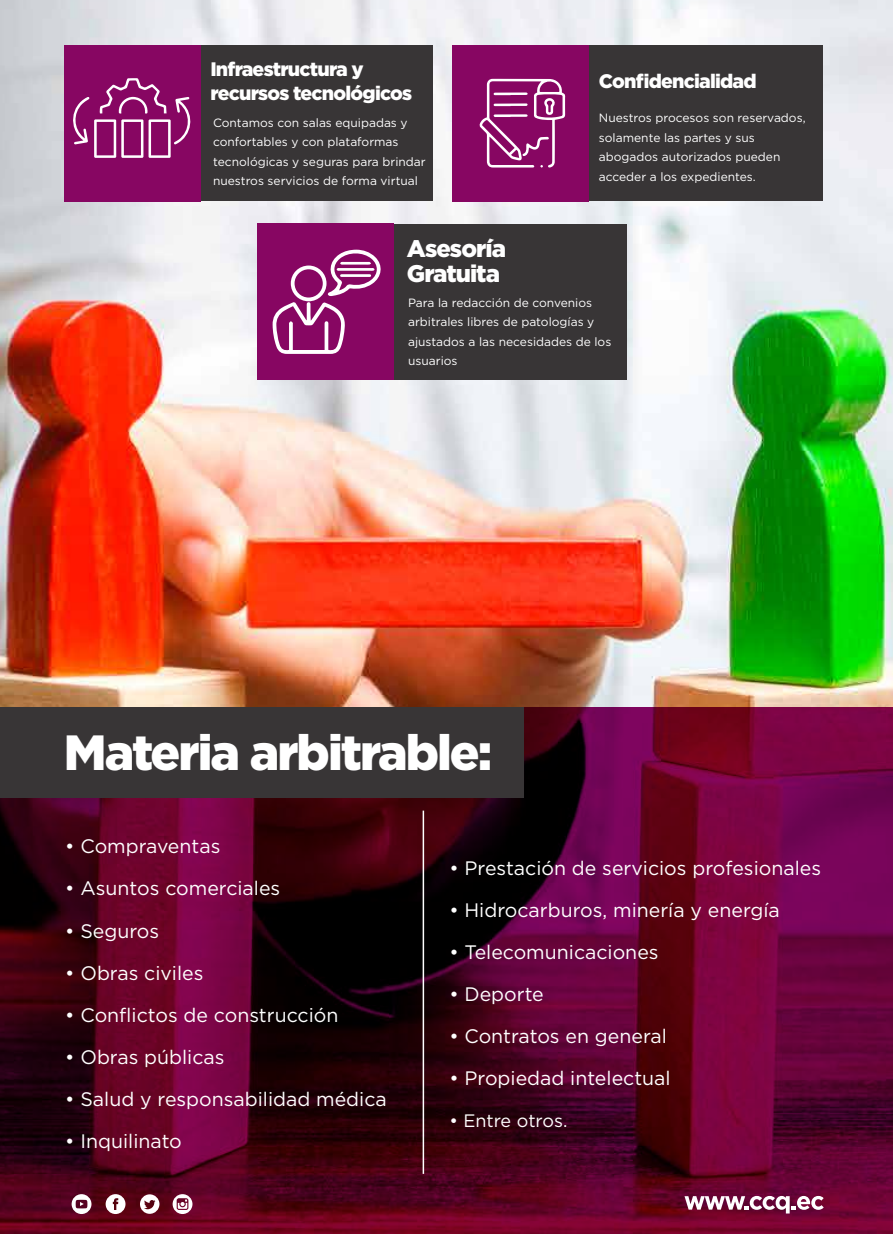
<style>
.page{position:relative;width:893px;height:1234px;background:#fff}
.page>*{position:absolute;margin:0;border:0;box-sizing:border-box;transform-origin:0 0}
.t1{font:900 49.35px "Gotham";letter-spacing:-.04em;color:#fff}
.t2{font:900 24px/24px "Gotham";letter-spacing:-.04em;color:#fff}
.t3{font:19.5px "Gotham";color:#fff}
.t4{font:900 19.5px/24px "Gotham";letter-spacing:-.04em;color:#fff}
.t5{font:18px "Gotham";color:#fff}
.t6{font:12px/19.5px "Gotham";color:#fff}
</style>
<div class="page">
<img style="left:0;top:0;width:893px;height:706px">
<svg style="left:0;top:706px;width:893px;height:527px;background:#510225"></svg>
<div style="left:64px;top:45px;width:369px;height:156px;background:#383536"></div>
<div style="left:454px;top:45px;width:369px;height:156px;background:#383536"></div>
<div style="left:0;top:707px;width:523px;height:89px;background:#383536"></div>
<div style="left:258px;top:224px;width:369px;height:156px;background:#383536"></div>
<div style="left:64px;top:45px;width:137px;height:156px;background:#870662"></div>
<div style="left:258px;top:224px;width:136px;height:156px;background:#870662"></div>
<div style="left:453px;top:45px;width:136px;height:156px;background:#870662"></div>
<svg style="left:73px;top:78px;width:118px;height:80px"></svg>
<svg style="left:479px;top:79px;width:87px;height:88px"></svg>
<svg style="left:272px;top:249px;width:109px;height:105px"></svg>
<hr style="left:423px;top:810px;width:1px;height:363px;background:#fff">
<svg style="left:684px;top:1195px;width:140px;height:18px"></svg>
<svg style="left:106px;top:1193px;width:19px;height:20px"></svg>
<svg style="left:72px;top:1193px;width:19px;height:20px"></svg>
<svg style="left:173px;top:1193px;width:19px;height:20px"></svg>
<svg style="left:140px;top:1193px;width:19px;height:20px"></svg>
<h3 class="t4" style="left:210px;top:57px;width:203px">Infraestructura y recursos tecnológicos</h3>
<p class="t6" style="left:213px;top:112px;width:214px">Contamos con salas equipadas y confortables y con plataformas tecnológicas y seguras para brindar nuestros servicios de forma virtual</p>
<h2 class="t2" style="left:407px;top:237px;width:101px">Asesoría<br>Gratuita</h2>
<h3 class="t4" style="left:599px;top:69px;width:159px">Confidencialidad</h3>
<p class="t6" style="left:599px;top:108px;width:208px">Nuestros procesos son reservados, solamente las partes y sus abogados autorizados pueden acceder a los expedientes.</p>
<p class="t6" style="left:408px;top:292px;width:205px">Para la redacción de convenios arbitrales libres de patologías y ajustados a las necesidades de los usuarios</p>
<h1 class="t1" style="left:64px;top:718px;width:430px">Materia arbitrable:</h1>
<h3 class="t3" style="left:65px;top:833px;width:157px">• Compraventas</h3>
<h3 class="t3" style="left:65px;top:875px;width:216px">• Asuntos comerciales</h3>
<h3 class="t3" style="left:65px;top:917px;width:95px">• Seguros</h3>
<h3 class="t3" style="left:65px;top:959px;width:140px">• Obras civiles</h3>
<h3 class="t3" style="left:65px;top:1001px;width:275px">• Conflictos de construcción</h3>
<h3 class="t3" style="left:65px;top:1043px;width:161px">• Obras públicas</h3>
<h3 class="t3" style="left:65px;top:1085px;width:323px">• Salud y responsabilidad médica</h3>
<h3 class="t3" style="left:65px;top:1127px;width:118px">• Inquilinato</h3>
<h3 class="t3" style="left:449px;top:855px;width:373px">• Prestación de servicios profesionales</h3>
<h3 class="t3" style="left:449px;top:897px;width:332px">• Hidrocarburos, minería y energía</h3>
<h3 class="t3" style="left:449px;top:939px;width:211px">• Telecomunicaciones</h3>
<h3 class="t3" style="left:449px;top:981px;width:96px">• Deporte</h3>
<h3 class="t3" style="left:449px;top:1023px;width:219px">• Contratos en general</h3>
<h3 class="t3" style="left:449px;top:1065px;width:223px">• Propiedad intelectual</h3>
<h3 class="t5" style="left:449px;top:1108px;width:120px">• Entre otros.</h3>
</div>
